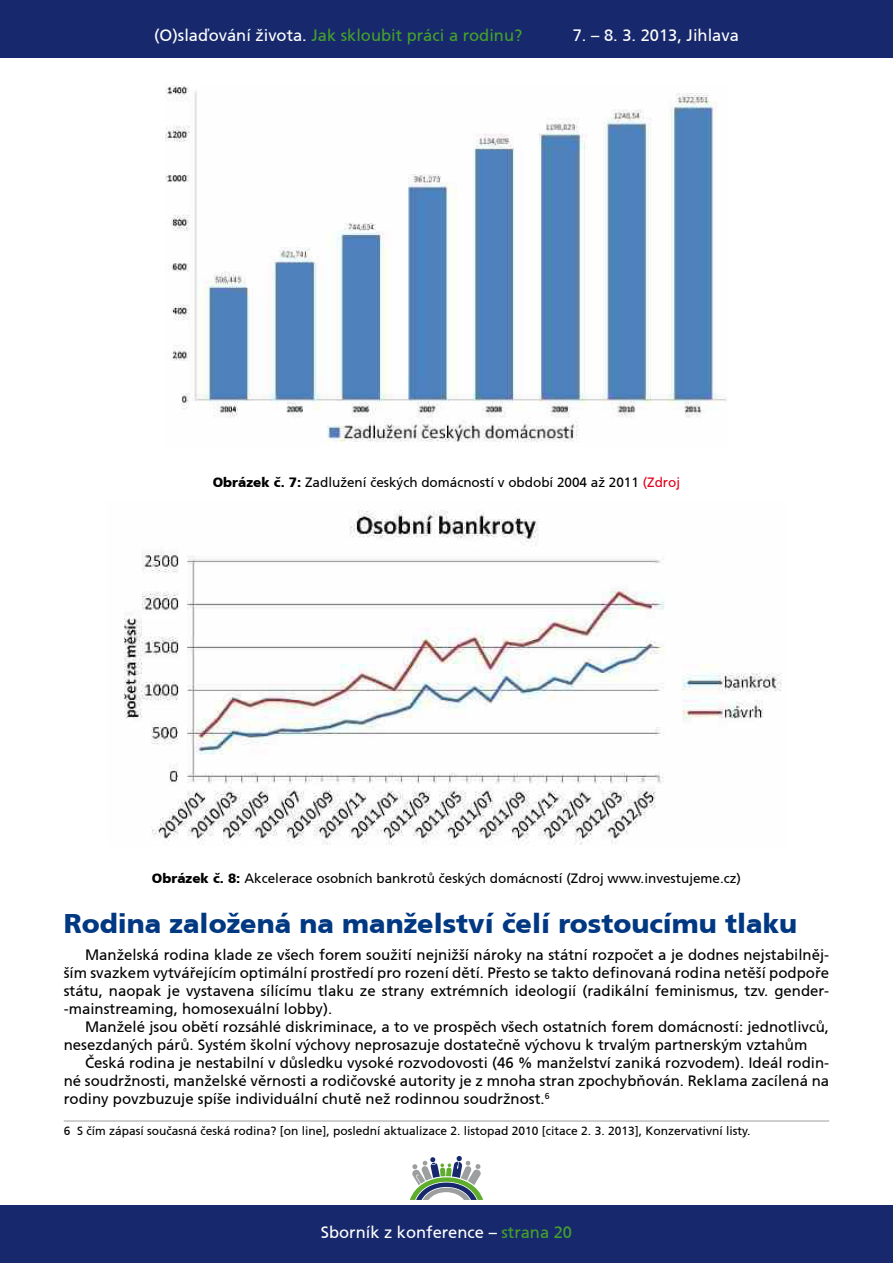
<style>
.page{position:relative;width:893px;height:1263px;background:#fff}
.page>*{position:absolute;margin:0;border:0;box-sizing:border-box;transform-origin:0 0}
.t1{font:900 27px "Frutiger CE";color:#003882}
.t2{font:16.5px "Frutiger CE";color:#fff}
.t3{font:16.5px "Frutiger CE";color:#44a12b}
.t4{font:15px/18px "Frutiger CE";color:#000;text-align:justify}
.t5{font:13.5px "Frutiger CE";color:#000}
.t6{font:12px "Frutiger CE";color:#000}
.s1{color:#fff}
.s2{font-weight:900}
.s3{color:#e2001a}
.s4{color:#44a12b}
</style>
<div class="page">
<hr style="left:64px;top:1121px;width:765px;height:1px;background:#9c9e9f">
<img style="left:165px;top:85px;width:562px;height:358px">
<img style="left:124px;top:510px;width:658px;height:335px">
<div style="left:0;top:1205px;width:893px;height:58px;background:#17296c"></div>
<svg style="left:410px;top:1156px;width:73px;height:44px"></svg>
<div style="left:0;top:0;width:893px;height:58px;background:#17296c"></div>
<p class="t3" style="left:154px;top:26px;width:370px"><span class="s1">(O)slaďování života.</span> Jak skloubit práci a rodinu?</p>
<p class="t2" style="left:573px;top:26px;width:168px">7. – 8. 3. 2013, Jihlava</p>
<p class="t5" style="left:213px;top:474px;width:469px"><span class="s2">Obrázek č. 7:</span> Zadlužení českých domácností v období 2004 až 2011 <span class="s3">(Zdroj</span></p>
<p class="t5" style="left:152px;top:870px;width:591px"><span class="s2">Obrázek č. 8:</span> Akcelerace osobních bankrotů českých domácností (Zdroj www.investujeme.cz)</p>
<h1 class="t1" style="left:64px;top:908px;width:735px">Rodina založená na manželství čelí rostoucímu tlaku</h1>
<p class="t4" style="left:64px;top:945px;width:767px;text-indent:21px">Manželská rodina klade ze všech forem soužití nejnižší nároky na státní rozpočet a je dodnes nejstabilněj&shy;ším svazkem vytvářejícím optimální prostředí pro rození dětí. Přesto se takto definovaná rodina netěší podpoře státu, naopak je vystavena sílícímu tlaku ze strany extrémních ideologií (radikální feminismus, tzv. gender--mainstreaming, homosexuální lobby).</p>
<p class="t4" style="left:64px;top:1017px;width:767px;text-indent:21px">Manželé jsou obětí rozsáhlé diskriminace, a to ve prospěch všech ostatních forem domácností: jednotlivců, nesezdaných párů. Systém školní výchovy neprosazuje dostatečně výchovu k trvalým partnerským vztahům</p>
<p class="t4" style="left:64px;top:1053px;width:767px;text-indent:21px">Česká rodina je nestabilní v důsledku vysoké rozvodovosti (46 % manželství zaniká rozvodem). Ideál rodin&shy;né soudržnosti, manželské věrnosti a rodičovské autority je z mnoha stran zpochybňován. Reklama zacílená na rodiny povzbuzuje spíše individuální chutě než rodinnou soudržnost.<sup>6</sup></p>
<p class="t6" style="left:64px;top:1124px;width:688px">6 S čím zápasí současná česká rodina? [on line], poslední aktualizace 2. listopad 2010 [citace 2. 3. 2013], Konzervativní listy.</p>
<p class="t2" style="left:321px;top:1222px;width:253px">Sborník z konference – <span class="s4">strana 20</span></p>
</div>
